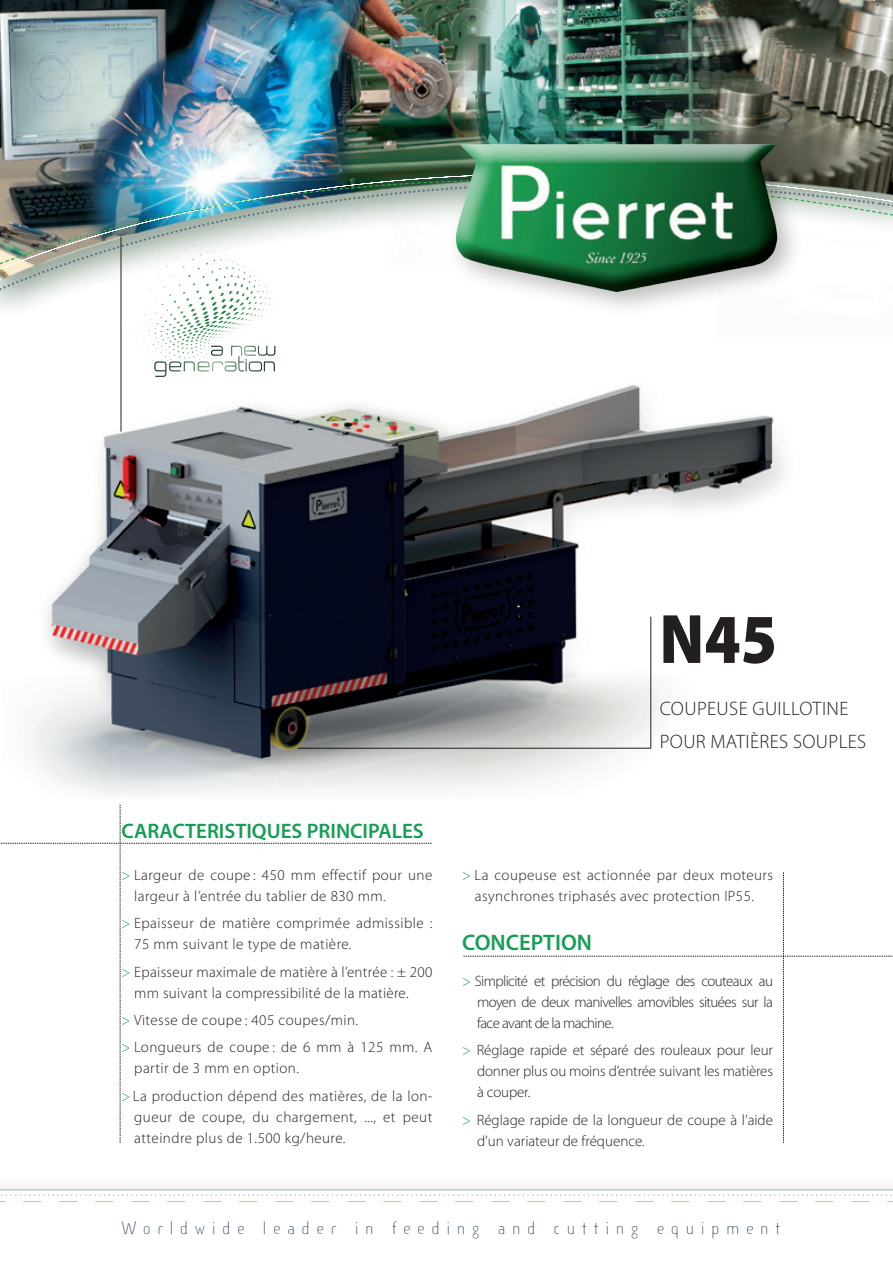
<style>
.page{position:relative;width:893px;height:1263px;background:#fff}
.page>*{position:absolute;margin:0;border:0;box-sizing:border-box;transform-origin:0 0}
.t1{font:900 70.5px "Myriad Pro";color:#231f20;scale:.9 1}
.t2{font:600 22.5px "Myriad Pro";color:#159e56}
.t3{font:600 21px "Myriad Pro";color:#159e56}
.t4{font:300 19.5px/33px "Myriad Pro";letter-spacing:.02em;color:#231f20}
.t5{font:300 18px "Cineplex LT";letter-spacing:.365em;color:#263d55}
.t6{font:300 15px/21px "Myriad Pro";letter-spacing:.03em;color:#231f20}
.t7{font:300 15px/21px "Myriad Pro";color:#231f20}
.s1{color:#159e56}
</style>
<div class="page">
<svg style="left:0;top:805px;width:432px;height:338px"></svg>
<svg style="left:463px;top:872px;width:430px;height:271px"></svg>
<div style="left:0;top:1173px;width:893px;height:90px;background:#fbfbfb"></div>
<div style="left:0;top:1189px;width:893px;height:74px;background:#fff"></div>
<svg style="left:0;top:1194px;width:893px;height:8px"></svg>
<hr style="left:0;top:1189px;width:893px;height:1px;background:#a0b2bc">
<svg style="left:0;top:280px;width:94px;height:24px"></svg>
<svg style="left:877px;top:0;width:16px;height:225px;background:#8d8e84"></svg>
<img style="left:0;top:0;width:877px;height:280px">
<div style="left:447px;top:135px;width:357px;height:184px;background:#231f20;opacity:.29"></div>
<img style="left:448px;top:135px;width:341px;height:169px">
<img style="left:32px;top:384px;width:752px;height:411px">
<hr style="left:121px;top:236px;width:1px;height:196px;background:#231f20">
<hr style="left:651px;top:617px;width:1px;height:131px;background:#231f20">
<svg style="left:120px;top:220px;width:164px;height:171px"></svg>
<h1 class="t1" style="left:659px;top:599px;width:132px">N45</h1>
<h3 class="t3" style="left:122px;top:817px;width:304px">CARACTERISTIQUES PRINCIPALES</h3>
<p class="t6" style="left:134px;top:864px;width:300px;text-indent:-13px"><span class="s1">&gt;</span> Largeur de coupe : 450 mm effectif pour une largeur à l’entrée du tablier de 830 mm.</p>
<p class="t6" style="left:134px;top:912px;width:300px;text-indent:-13px"><span class="s1">&gt;</span> Epaisseur de matière comprimée admissible :<br>75 mm suivant le type de matière.</p>
<p class="t6" style="left:134px;top:961px;width:300px;text-indent:-13px"><span class="s1">&gt;</span> Epaisseur maximale de matière à l’entrée : ± 200 mm suivant la compressibilité de la matière.</p>
<p class="t6" style="left:122px;top:1006px;width:312px;line-height:27.3px"><span class="s1">&gt;</span> Vitesse de coupe : 405 coupes/min.<br><span class="s1">&gt;</span> Longueurs de coupe : de 6 mm à 125 mm. A</p>
<p class="t6" style="left:122px;top:1054px;width:312px;line-height:27.3px;text-indent:13px">partir de 3 mm en option.<br><span class="s1">&gt;</span> La production dépend des matières, de la lon-</p>
<p class="t6" style="left:134px;top:1106px;width:300px">gueur de coupe, du chargement, ..., et peut atteindre plus de 1.500 kg/heure.</p>
<h3 class="t4" style="left:660px;top:692px;width:208px">COUPEUSE GUILLOTINE<br>POUR MATIÈRES SOUPLES</h3>
<p class="t6" style="left:462px;top:864px;width:312px;text-align:center"><span class="s1">&gt;</span> La coupeuse est actionnée par deux moteurs asynchrones triphasés avec protection IP55.</p>
<h2 class="t2" style="left:462px;top:928px;width:131px">CONCEPTION</h2>
<p class="t6" style="left:477px;top:970px;width:297px;text-align:justify;text-indent:-15px"><span class="s1">&gt;</span> Simplicité et précision du réglage des couteaux au moyen de deux manivelles amovibles situées sur la face avant de la machine.</p>
<p class="t6" style="left:477px;top:1040px;width:297px;text-align:justify;text-indent:-15px"><span class="s1">&gt;</span> Réglage rapide et séparé des rouleaux pour leur donner plus ou moins d’entrée suivant les matières à couper.</p>
<p class="t7" style="left:477px;top:1109px;width:297px;text-indent:-15px"><span class="s1">&gt;</span> Réglage rapide de la longueur de coupe à l’aide d’un variateur de fréquence.</p>
<p class="t5" style="left:121px;top:1219px;width:661px">Worldwide leader in feeding and cutting equipment</p>
</div>
